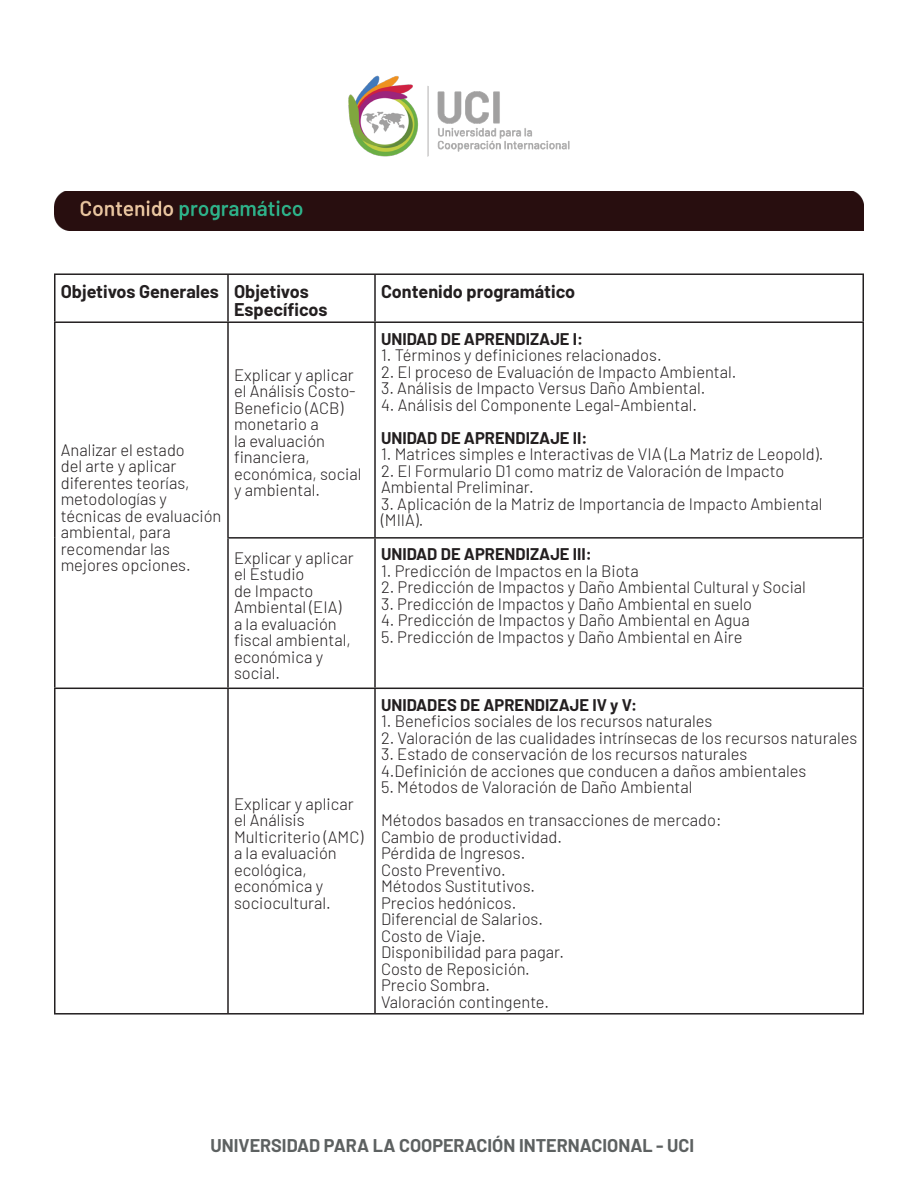
<style>
.page{position:relative;width:918px;height:1188px;background:#fff}
.page>*{position:absolute;margin:0;border:0;box-sizing:border-box;transform-origin:0 0}
.t1{font:700 18px/18px "Barlow";color:#231f20}
.t2{font:700 18px "Barlow";color:#5d6161}
.t3{font:300 16.5px/16.5px "Barlow";color:#231f20}
.t4{font:700 16.5px "Barlow";color:#231f20}
</style>
<div class="page">
<img style="left:348px;top:75px;width:222px;height:82px">
<div style="left:54px;top:191px;width:810px;height:40px;background:#280e0f"></div>
<hr style="left:54px;top:273px;width:174px;height:2px;background:#231f20">
<hr style="left:54px;top:275px;width:2px;height:46px;background:#231f20">
<hr style="left:228px;top:273px;width:147px;height:2px;background:#231f20">
<hr style="left:227px;top:275px;width:2px;height:46px;background:#231f20">
<hr style="left:375px;top:273px;width:489px;height:2px;background:#231f20">
<hr style="left:374px;top:275px;width:2px;height:46px;background:#231f20">
<hr style="left:862px;top:275px;width:2px;height:46px;background:#231f20">
<hr style="left:54px;top:321px;width:174px;height:2px;background:#231f20">
<hr style="left:54px;top:323px;width:2px;height:215px;background:#231f20">
<hr style="left:228px;top:321px;width:147px;height:2px;background:#231f20">
<hr style="left:227px;top:323px;width:2px;height:214px;background:#231f20">
<hr style="left:375px;top:321px;width:489px;height:2px;background:#231f20">
<hr style="left:374px;top:323px;width:2px;height:214px;background:#231f20">
<hr style="left:862px;top:323px;width:2px;height:214px;background:#231f20">
<hr style="left:54px;top:538px;width:2px;height:150px;background:#231f20">
<hr style="left:227px;top:537px;width:148px;height:2px;background:#231f20">
<hr style="left:227px;top:539px;width:2px;height:149px;background:#231f20">
<hr style="left:375px;top:537px;width:489px;height:2px;background:#231f20">
<hr style="left:374px;top:539px;width:2px;height:149px;background:#231f20">
<hr style="left:862px;top:539px;width:2px;height:149px;background:#231f20">
<hr style="left:54px;top:688px;width:174px;height:1px;background:#231f20">
<hr style="left:54px;top:689px;width:2px;height:324px;background:#231f20">
<hr style="left:228px;top:688px;width:147px;height:1px;background:#231f20">
<hr style="left:227px;top:689px;width:2px;height:324px;background:#231f20">
<hr style="left:375px;top:688px;width:489px;height:1px;background:#231f20">
<hr style="left:374px;top:689px;width:2px;height:324px;background:#231f20">
<hr style="left:862px;top:689px;width:2px;height:324px;background:#231f20">
<hr style="left:54px;top:1013px;width:174px;height:2px;background:#231f20">
<hr style="left:228px;top:1013px;width:147px;height:2px;background:#231f20">
<hr style="left:375px;top:1013px;width:489px;height:2px;background:#231f20">
<p class="t1" style="left:61px;top:281px;width:160px">Objetivos Generales</p>
<p class="t1" style="left:234px;top:281px;width:95px">Objetivos<br>Específicos</p>
<p class="t1" style="left:381px;top:281px;width:196px">Contenido programático</p>
<p class="t3" style="left:61px;top:440px;width:162px">Analizar el estado<br>del arte y aplicar diferentes teorías, metodologías y técnicas de evaluación ambiental, para recomendar las mejores opciones.</p>
<p class="t3" style="left:234px;top:365px;width:129px">Explicar y aplicar el Análisis Costo-<br>Beneficio (ACB) monetario a<br>la evaluación financiera, económica, social y ambiental.</p>
<p class="t4" style="left:381px;top:327px;width:204px">UNIDAD DE APRENDIZAJE I:</p>
<p class="t3" style="left:381px;top:346px;width:282px">1. Términos y definiciones relacionados.</p>
<p class="t3" style="left:381px;top:362px;width:357px">2. El proceso de Evaluación de Impacto Ambiental.</p>
<p class="t3" style="left:381px;top:379px;width:326px">3. Análisis de Impacto Versus Daño Ambiental.</p>
<p class="t3" style="left:381px;top:395px;width:318px">4. Análisis del Componente Legal-Ambiental.</p>
<p class="t4" style="left:381px;top:426px;width:208px">UNIDAD DE APRENDIZAJE II:</p>
<p class="t3" style="left:381px;top:445px;width:444px">1. Matrices simples e Interactivas de VIA (La Matriz de Leopold).</p>
<p class="t3" style="left:381px;top:461px;width:405px">2. El Formulario D1 como matriz de Valoración de Impacto<br>Ambiental Preliminar.</p>
<p class="t3" style="left:381px;top:494px;width:443px">3. Aplicación de la Matriz de Importancia de Impacto Ambiental (MIIA).</p>
<p class="t3" style="left:234px;top:548px;width:121px">Explicar y aplicar el Estudio<br>de Impacto<br>Ambiental (EIA) a la evaluación fiscal ambiental, económica y social.</p>
<p class="t4" style="left:381px;top:542px;width:212px">UNIDAD DE APRENDIZAJE III:</p>
<p class="t3" style="left:381px;top:561px;width:259px">1. Predicción de Impactos en la Biota</p>
<p class="t3" style="left:381px;top:578px;width:427px">2. Predicción de Impactos y Daño Ambiental Cultural y Social</p>
<p class="t3" style="left:381px;top:594px;width:373px">3. Predicción de Impactos y Daño Ambiental en suelo</p>
<p class="t3" style="left:381px;top:611px;width:370px">4. Predicción de Impactos y Daño Ambiental en Agua</p>
<p class="t3" style="left:381px;top:627px;width:363px">5. Predicción de Impactos y Daño Ambiental en Aire</p>
<p class="t3" style="left:234px;top:794px;width:131px">Explicar y aplicar el Análisis<br>Multicriterio (AMC) a la evaluación ecológica, económica y sociocultural.</p>
<p class="t4" style="left:381px;top:693px;width:258px">UNIDADES DE APRENDIZAJE IV y V:</p>
<p class="t3" style="left:381px;top:712px;width:333px">1. Beneficios sociales de los recursos naturales</p>
<p class="t3" style="left:381px;top:728px;width:478px">2. Valoración de las cualidades intrínsecas de los recursos naturales</p>
<p class="t3" style="left:381px;top:745px;width:368px">3. Estado de conservación de los recursos naturales</p>
<p class="t3" style="left:381px;top:761px;width:427px">4.Definición de acciones que conducen a daños ambientales</p>
<p class="t3" style="left:381px;top:778px;width:313px">5. Métodos de Valoración de Daño Ambiental</p>
<p class="t3" style="left:381px;top:811px;width:342px">Métodos basados en transacciones de mercado:</p>
<p class="t3" style="left:381px;top:827px;width:183px">Cambio de productividad.</p>
<p class="t3" style="left:381px;top:844px;width:146px">Pérdida de Ingresos.</p>
<p class="t3" style="left:381px;top:860px;width:126px">Costo Preventivo.</p>
<p class="t3" style="left:381px;top:877px;width:156px">Métodos Sustitutivos.</p>
<p class="t3" style="left:381px;top:893px;width:137px">Precios hedónicos.</p>
<p class="t3" style="left:381px;top:910px;width:164px">Diferencial de Salarios.</p>
<p class="t3" style="left:381px;top:926px;width:106px">Costo de Viaje.</p>
<p class="t3" style="left:381px;top:943px;width:185px">Disponibilidad para pagar.</p>
<p class="t3" style="left:381px;top:959px;width:150px">Costo de Reposición.</p>
<p class="t3" style="left:381px;top:976px;width:111px">Precio Sombra.</p>
<p class="t3" style="left:381px;top:992px;width:170px">Valoración contingente.</p>
<p class="t2" style="left:211px;top:1132px;width:485px">UNIVERSIDAD PARA LA COOPERACIÓN INTERNACIONAL - UCI</p>
</div>
